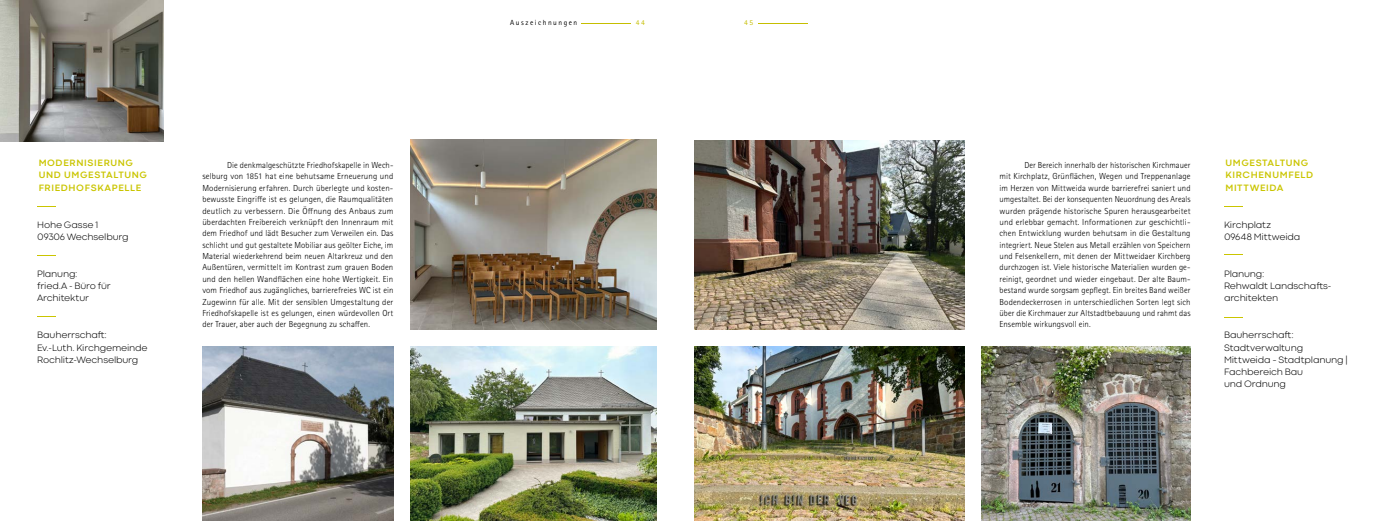
<style>
.page{position:relative;width:1389px;height:521px;background:#fff}
.page>*{position:absolute;margin:0;border:0;box-sizing:border-box;transform-origin:0 0}
.t1{font:300 9.62px/12.2px "Codec Cold";letter-spacing:-.02em;color:#000}
.t2{font:700 9.62px/12.2px "Codec Cold";letter-spacing:.06em;color:#cac500}
.A4_H_Texte_p_fließtext{font:300 8.75px/11.4px "Rotis Sans Serif Pro";letter-spacing:.005em;color:#000;text-align:justify}
.t3{font:7.44px "Rotis Sans Serif Pro";letter-spacing:.2em;color:#000}
.t4{font:7.44px "Rotis Sans Serif Pro";color:#c5be00}
</style>
<div class="page">
<img style="left:202px;top:346px;width:191px;height:175px">
<img style="left:410px;top:140px;width:246px;height:190px">
<img style="left:410px;top:346px;width:246px;height:175px">
<img style="left:694px;top:140px;width:270px;height:190px">
<img style="left:694px;top:346px;width:270px;height:175px">
<img style="left:981px;top:346px;width:210px;height:175px">
<img style="left:0;top:0;width:164px;height:142px">
<hr style="left:581px;top:23px;width:50px;height:1px;background:#c5be00">
<hr style="left:758px;top:23px;width:50px;height:1px;background:#c5be00">
<svg style="left:37px;top:206px;width:19px;height:1px"></svg>
<svg style="left:37px;top:255px;width:19px;height:1px"></svg>
<svg style="left:37px;top:316px;width:19px;height:1px"></svg>
<svg style="left:1224px;top:206px;width:19px;height:1px"></svg>
<svg style="left:1224px;top:254px;width:19px;height:1px"></svg>
<svg style="left:1224px;top:317px;width:19px;height:1px"></svg>
<p class="t2" style="left:39px;top:157px;width:110px">MODERNISIERUNG<br>UND UMGESTALTUNG<br>FRIEDHOFSKAPELLE</p>
<p class="t1" style="left:37px;top:218px;width:93px">Hohe Gasse 1<br>09306 Wechselburg</p>
<p class="t1" style="left:37px;top:268px;width:42px">Planung:</p>
<p class="t1" style="left:37px;top:280px;width:75px">fried.A - Büro für<br>Architektur</p>
<p class="t1" style="left:37px;top:329px;width:71px">Bauherrschaft:</p>
<p class="t1" style="left:37px;top:341px;width:112px">Ev.-Luth. Kirchgemeinde<br>Rochlitz-Wechselburg</p>
<p class="t3" style="left:510px;top:18px;width:69px">Auszeichnungen</p>
<p class="t4" style="left:636px;top:18px;width:11px">44</p>
<p class="t4" style="left:744px;top:18px;width:11px">45</p>
<p class="A4_H_Texte_p_fließtext" style="left:202px;top:160px;width:193px;text-indent:25px">Die denkmalgeschützte Friedhofskapelle in Wech&shy;selburg von 1851 hat eine behutsame Erneuerung und Modernisierung erfahren. Durch überlegte und kosten&shy;bewusste Eingriffe ist es gelungen, die Raumqualitäten deutlich zu verbessern. Die Öffnung des Anbaus zum überdachten Freibereich verknüpft den Innenraum mit dem Friedhof und lädt Besucher zum Verweilen ein. Das schlicht und gut gestaltete Mobiliar aus geölter Eiche, im Material wiederkehrend beim neuen Altarkreuz und den Außentüren, vermittelt im Kontrast zum grauen Boden und den hellen Wandflächen eine hohe Wertigkeit. Ein vom Friedhof aus zugängliches, barrierefreies WC ist ein Zugewinn für alle. Mit der sensiblen Umgestaltung der Friedhofskapelle ist es gelungen, einen würdevollen Ort der Trauer, aber auch der Begegnung zu schaffen.</p>
<p class="t2" style="left:1226px;top:157px;width:89px">UMGESTALTUNG<br>KIRCHENUMFELD<br>MITTWEIDA</p>
<p class="A4_H_Texte_p_fließtext" style="left:1000px;top:160px;width:193px;text-indent:25px">Der Bereich innerhalb der historischen Kirchmauer mit Kirchplatz, Grünflächen, Wegen und Treppenanlage im Herzen von Mittweida wurde barrierefrei saniert und umgestaltet. Bei der konsequenten Neuordnung des Areals wurden prägende historische Spuren herausgearbeitet und erlebbar gemacht. Informationen zur geschichtli&shy;chen Entwicklung wurden behutsam in die Gestaltung integriert. Neue Stelen aus Metall erzählen von Speichern und Felsenkellern, mit denen der Mittweidaer Kirchberg durchzogen ist. Viele historische Materialien wurden ge&shy;reinigt, geordnet und wieder eingebaut. Der alte Baum&shy;bestand wurde sorgsam gepflegt. Ein breites Band weißer Bodendeckerrosen in unterschiedlichen Sorten legt sich über die Kirchmauer zur Altstadtbebauung und rahmt das Ensemble wirkungsvoll ein.</p>
<p class="t1" style="left:1224px;top:218px;width:78px">Kirchplatz<br>09648 Mittweida</p>
<p class="t1" style="left:1224px;top:268px;width:42px">Planung:</p>
<p class="t1" style="left:1224px;top:280px;width:109px">Rehwaldt Landschafts&shy;architekten</p>
<p class="t1" style="left:1224px;top:329px;width:125px">Bauherrschaft:<br>Stadtverwaltung<br>Mittweida – Stadtplanung |<br>Fachbereich Bau<br>und Ordnung</p>
</div>
